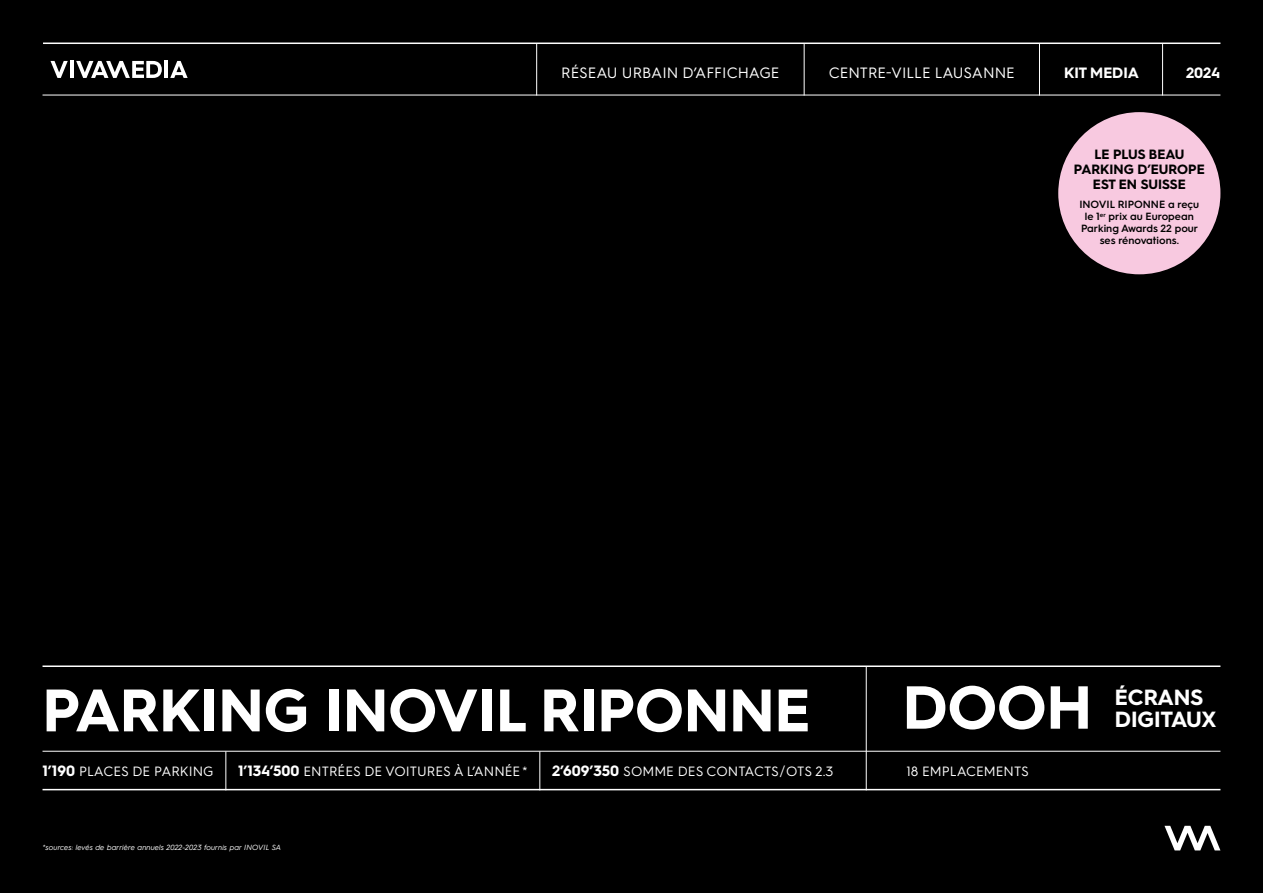
<style>
.page{position:relative;width:1263px;height:893px;background:#fff}
.page>*{position:absolute;margin:0;border:0;box-sizing:border-box;transform-origin:0 0}
.t1{font:700 60.75px "Hurme Geometric Sans 3";color:#fff}
.t2{font:700 60px "Hurme Geometric Sans 3";color:#fff}
.t3{font:700 22.05px "Hurme Geometric Sans 3";color:#fff}
.t4{font:15px "Hurme Geometric Sans 3";color:#fff}
.t5{font:700 15px "Hurme Geometric Sans 3";color:#fff}
.t6{font:13.5px "Hurme Geometric Sans 3";color:#fff}
.t7{font:700 13.5px/15.1px "Hurme Geometric Sans 3";color:#000;text-align:center}
.t8{font:600 10.5px/12px "Hurme Geometric Sans 3";color:#000;text-align:center}
.t9{font:italic 7.5px "Hurme Geometric Sans 3";color:#fff}
.s1{font-weight:700;font-size:15px}
</style>
<div class="page">
<div style="left:1px;top:0;width:1262px;height:893px;background:#000"></div>
<svg style="left:1164px;top:826px;width:56px;height:24px"></svg>
<hr style="left:43px;top:665px;width:1177px;height:2px;background:#fff">
<hr style="left:43px;top:95px;width:1177px;height:1px;background:#fff">
<hr style="left:43px;top:43px;width:1177px;height:1px;background:#fff">
<hr style="left:804px;top:44px;width:1px;height:51px;background:#fff">
<hr style="left:1039px;top:44px;width:1px;height:51px;background:#fff">
<hr style="left:1162px;top:44px;width:1px;height:51px;background:#fff">
<hr style="left:536px;top:44px;width:1px;height:51px;background:#fff">
<hr style="left:226px;top:751px;width:1px;height:39px;background:#fff">
<hr style="left:540px;top:751px;width:1px;height:39px;background:#fff">
<hr style="left:43px;top:789px;width:1177px;height:1px;background:#fff">
<hr style="left:43px;top:751px;width:1177px;height:1px;background:#fff">
<hr style="left:164px;top:61px;width:4px;height:17px;background:#fff">
<svg style="left:170px;top:61px;width:18px;height:17px"></svg>
<svg style="left:51px;top:61px;width:17px;height:17px"></svg>
<hr style="left:70px;top:61px;width:4px;height:17px;background:#fff">
<svg style="left:76px;top:61px;width:86px;height:17px"></svg>
<hr style="left:866px;top:667px;width:1px;height:123px;background:#fff">
<div style="left:1058px;top:112px;width:162px;height:162px;background:#f8c9e0;border-radius:50%"></div>
<p class="t4" style="left:561px;top:62px;width:220px">RÉSEAU URBAIN D’AFFICHAGE</p>
<p class="t4" style="left:829px;top:62px;width:188px">CENTRE-VILLE LAUSANNE</p>
<p class="t5" style="left:1186px;top:62px;width:36px">2024</p>
<p class="t5" style="left:1064px;top:62px;width:76px">KIT MEDIA</p>
<p class="t7" style="left:1074px;top:145px;width:132px">LE PLUS BEAU<br>PARKING D’EUROPE</p>
<p class="t7" style="left:1093px;top:176px;width:94px">EST EN SUISSE</p>
<p class="t8" style="left:1079px;top:198px;width:121px">INOVIL RIPONNE a reçu</p>
<p class="t8" style="left:1085px;top:210px;width:110px">le 1<sup>er</sup> prix au European</p>
<p class="t8" style="left:1081px;top:222px;width:119px">Parking Awards 22 pour ses rénovations.</p>
<p class="t2" style="left:43px;top:668px;width:769px">PARKING INOVIL RIPONNE</p>
<p class="t1" style="left:903px;top:665px;width:191px">DOOH</p>
<p class="t3" style="left:1115px;top:681px;width:90px">ÉCRANS</p>
<p class="t3" style="left:1115px;top:704px;width:103px">DIGITAUX</p>
<p class="t6" style="left:43px;top:761px;width:173px"><span class="s1">1’190</span> PLACES DE PARKING</p>
<p class="t6" style="left:238px;top:761px;width:291px"><span class="s1">1’134’500</span> ENTRÉES DE VOITURES À L’ANNÉE*</p>
<p class="t6" style="left:906px;top:762px;width:124px">18 EMPLACEMENTS</p>
<p class="t6" style="left:552px;top:761px;width:283px"><span class="s1">2’609’350</span> SOMME DES CONTACTS/OTS 2.3</p>
<p class="t9" style="left:43px;top:843px;width:240px">*sources: levés de barrière annuels 2022-2023 fournis par INOVIL SA</p>
</div>
